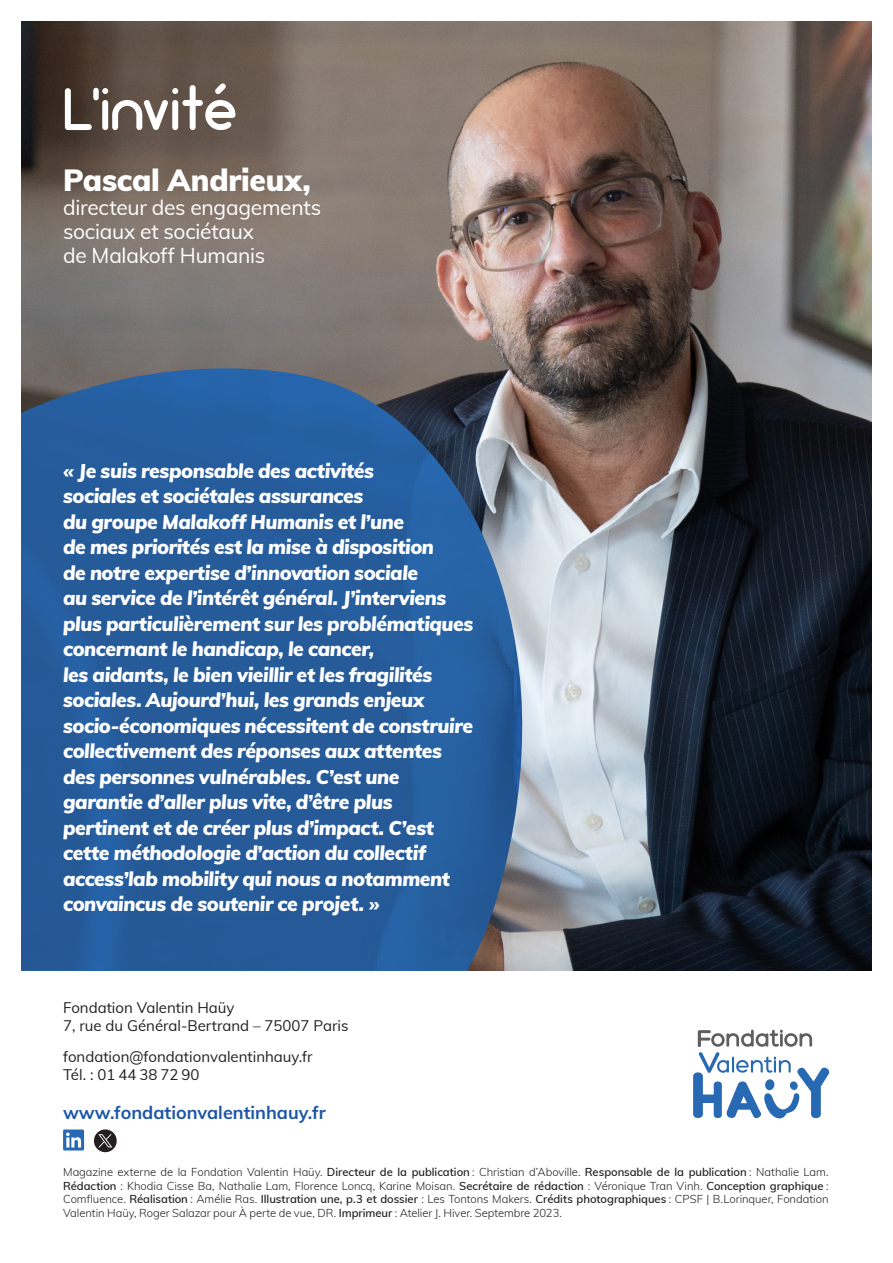
<style>
.page{position:relative;width:893px;height:1263px;background:#fff}
.page>*{position:absolute;margin:0;border:0;box-sizing:border-box;transform-origin:0 0}
.t1{font:60px "Arciform";letter-spacing:.01em;color:#fff}
.Nom_invité_20pts{font:900 30px "Muli";letter-spacing:-.01em;color:#fff}
.Fonction_invité_14pts{font:21px/24px "Muli";letter-spacing:-.015em;color:#fff}
.Exergue_invité_16pts{font:italic 900 19.5px/25.5px "Muli";letter-spacing:-.02em;color:#fff}
.t2{font:700 18px "Muli";color:#1c56a6}
.t3{font:15px/18px "Muli";color:#231f20}
.t4{font:300 11.25px/13.5px "Muli";letter-spacing:-.005em;color:#231f20;text-align:justify}
.s1{font-weight:600}
</style>
<div class="page">
<img style="left:210px;top:21px;width:662px;height:949px">
<img style="left:21px;top:21px;width:189px;height:316px">
<svg style="left:21px;top:337px;width:552px;height:31px;background:#7e7570"></svg>
<img style="left:21px;top:368px;width:552px;height:602px">
<svg style="left:693px;top:1030px;width:137px;height:88px"></svg>
<svg style="left:63px;top:1129px;width:21px;height:21px"></svg>
<svg style="left:94px;top:1129px;width:23px;height:23px"></svg>
<p class="t1" style="left:63px;top:71px;width:175px">L’invité</p>
<p class="Nom_invité_20pts" style="left:63px;top:159px;width:249px">Pascal Andrieux,</p>
<p class="Fonction_invité_14pts" style="left:63px;top:195px;width:260px">directeur des engagements sociaux et sociétaux<br>de Malakoff Humanis</p>
<p class="Exergue_invité_16pts" style="left:63px;top:457px;width:372px">« Je suis responsable des activités sociales et sociétales assurances<br>du groupe Malakoff Humanis et l’une<br>de mes priorités est la mise à disposition</p>
<p class="Exergue_invité_16pts" style="left:63px;top:559px;width:357px">de notre expertise d’innovation sociale</p>
<p class="Exergue_invité_16pts" style="left:63px;top:584px;width:412px">au service de l’intérêt général. J’interviens plus particulièrement sur les problématiques concernant le handicap, le cancer,<br>les aidants, le bien vieillir et les fragilités sociales. Aujourd’hui, les grands enjeux socio-économiques nécessitent de construire collectivement des réponses aux attentes des personnes vulnérables. C’est une garantie d’aller plus vite, d’être plus pertinent et de créer plus d’impact. C’est cette méthodologie d’action du collectif access’lab mobility qui nous a notamment convaincus de soutenir ce projet. »</p>
<p class="t3" style="left:63px;top:998px;width:287px">Fondation Valentin Haüy<br>7, rue du Général-Bertrand – 75007 Paris</p>
<p class="t3" style="left:63px;top:1047px;width:251px">fondation@fondationvalentinhauy.fr<br>Tél. : 01 44 38 72 90</p>
<p class="t2" style="left:63px;top:1099px;width:264px">www.fondationvalentinhauy.fr</p>
<p class="t4" style="left:63px;top:1165px;width:767px">Magazine externe de la Fondation Valentin Haüy. <span class="s1">Directeur de la publication</span> : Christian d’Aboville. <span class="s1">Responsable de la publication</span> : Nathalie Lam.<br><span class="s1">Rédaction</span> : Khodia Cisse Ba, Nathalie Lam, Florence Loncq, Karine Moisan. <span class="s1">Secrétaire de rédaction</span> : Véronique Tran Vinh. <span class="s1">Conception graphique</span> :<br>Comfluence. <span class="s1">Réalisation</span> : Amélie Ras. <span class="s1">Illustration une, p.3 et dossier</span> : Les Tontons Makers. <span class="s1">Crédits photographiques</span> : CPSF | B.Lorinquer, Fondation Valentin Haüy, Roger Salazar pour À perte de vue, DR. <span class="s1">Imprimeur</span> : Atelier J. Hiver. Septembre 2023.</p>
</div>
